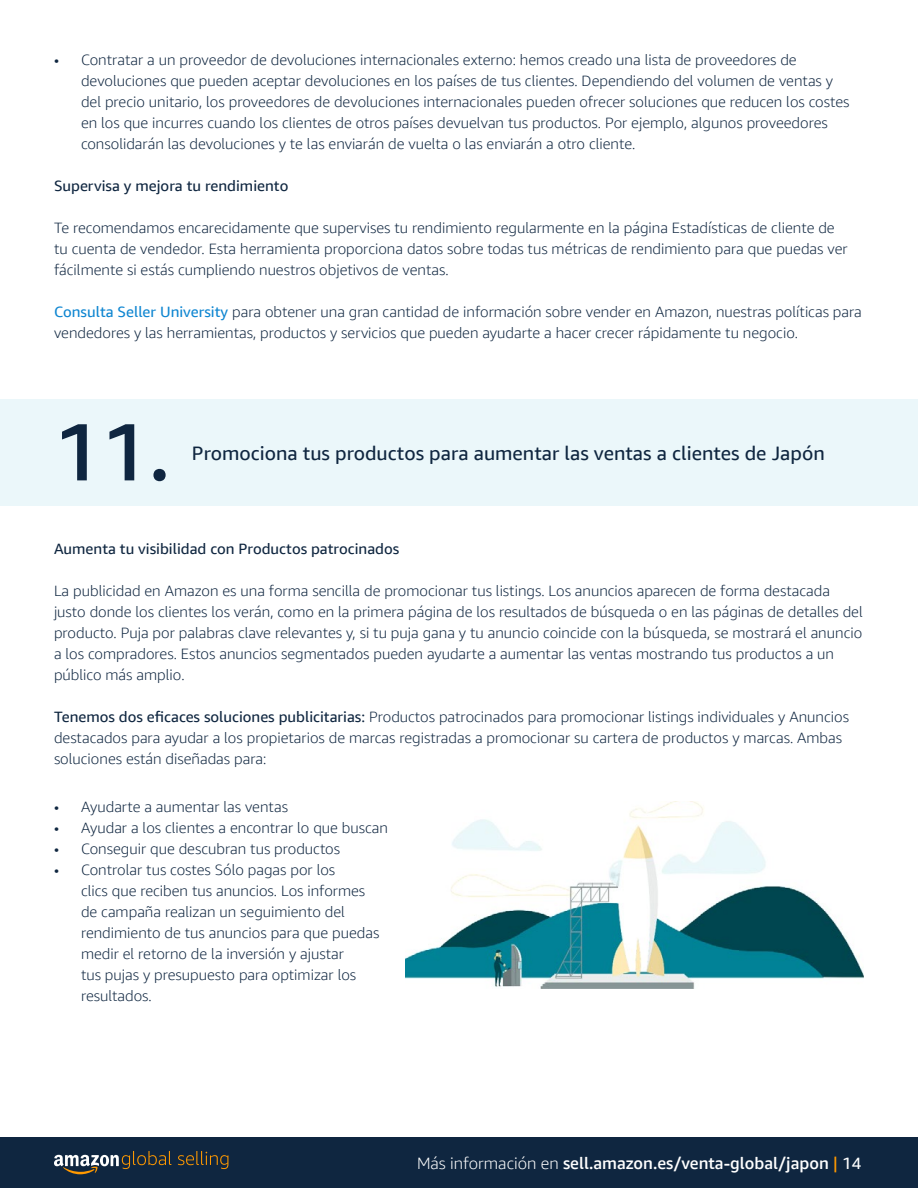
<style>
.page{position:relative;width:918px;height:1188px;background:#fff}
.page>*{position:absolute;margin:0;border:0;box-sizing:border-box;transform-origin:0 0}
.t1{font:500 81px "Amazon Ember";color:#0f2640}
.t2{font:19.5px "Amazon Ember Display";color:#0f2640}
.t3{font:500 16.5px "Amazon Ember Display";color:#fff}
.t4{font:300 15px/21px "Amazon Ember Display";color:#0f2640}
.t5{font:15px "Amazon Ember Display";color:#0f2640}
.s1{font-weight:400;color:#0f86d1}
.s2{font-weight:400}
.s3{font-weight:300}
.s4{font-weight:400;color:#f90}
</style>
<div class="page">
<div style="left:0;top:1137px;width:918px;height:51px;background:#0f2640"></div>
<svg style="left:54px;top:1151px;width:174px;height:23px"></svg>
<div style="left:0;top:400px;width:918px;height:106px;background:#ebf7fa"></div>
<img style="left:406px;top:802px;width:458px;height:186px">
<p class="t4" style="left:81px;top:49px;width:770px;text-indent:-27px">• Contratar a un proveedor de devoluciones internacionales externo: hemos creado una lista de proveedores de devoluciones que pueden aceptar devoluciones en los países de tus clientes. Dependiendo del volumen de ventas y del precio unitario, los proveedores de devoluciones internacionales pueden ofrecer soluciones que reducen los costes en los que incurres cuando los clientes de otros países devuelvan tus productos. Por ejemplo, algunos proveedores consolidarán las devoluciones y te las enviarán de vuelta o las enviarán a otro cliente.</p>
<p class="t5" style="left:54px;top:176px;width:236px">Supervisa y mejora tu rendimiento</p>
<p class="t4" style="left:54px;top:217px;width:795px">Te recomendamos encarecidamente que supervises tu rendimiento regularmente en la página Estadísticas de cliente de tu cuenta de vendedor. Esta herramienta proporciona datos sobre todas tus métricas de rendimiento para que puedas ver fácilmente si estás cumpliendo nuestros objetivos de ventas.</p>
<p class="t4" style="left:54px;top:301px;width:809px"><span class="s1">Consulta Seller University</span> para obtener una gran cantidad de información sobre vender en Amazon, nuestras políticas para vendedores y las herramientas, productos y servicios que pueden ayudarte a hacer crecer rápidamente tu negocio.</p>
<h1 class="t1" style="left:54px;top:401px;width:118px">11.</h1>
<h2 class="t2" style="left:192px;top:441px;width:634px">Promociona tus productos para aumentar las ventas a clientes de Japón</h2>
<p class="t5" style="left:54px;top:539px;width:347px">Aumenta tu visibilidad con Productos patrocinados</p>
<p class="t4" style="left:54px;top:580px;width:810px">La publicidad en Amazon es una forma sencilla de promocionar tus listings. Los anuncios aparecen de forma destacada justo donde los clientes los verán, como en la primera página de los resultados de búsqueda o en las páginas de detalles del producto. Puja por palabras clave relevantes y, si tu puja gana y tu anuncio coincide con la búsqueda, se mostrará el anuncio a los compradores. Estos anuncios segmentados pueden ayudarte a aumentar las ventas mostrando tus productos a un público más amplio.</p>
<p class="t4" style="left:54px;top:706px;width:797px"><span class="s2">Tenemos dos eficaces soluciones publicitarias:</span> Productos patrocinados para promocionar listings individuales y Anuncios destacados para ayudar a los propietarios de marcas registradas a promocionar su cartera de productos y marcas. Ambas soluciones están diseñadas para:</p>
<p class="t4" style="left:54px;top:797px;width:235px">• Ayudarte a aumentar las ventas</p>
<p class="t4" style="left:54px;top:818px;width:336px">• Ayudar a los clientes a encontrar lo que buscan</p>
<p class="t4" style="left:54px;top:839px;width:288px">• Conseguir que descubran tus productos</p>
<p class="t4" style="left:81px;top:860px;width:300px;text-indent:-27px">• Controlar tus costes Sólo pagas por los<br>clics que reciben tus anuncios. Los informes de campaña realizan un seguimiento del rendimiento de tus anuncios para que puedas medir el retorno de la inversión y ajustar<br>tus pujas y presupuesto para optimizar los resultados.</p>
<p class="t3" style="left:417px;top:1153px;width:446px"><span class="s3">Más información en</span> sell.amazon.es/venta-global/japon <span class="s4">|</span> <span class="s2">14</span></p>
</div>
